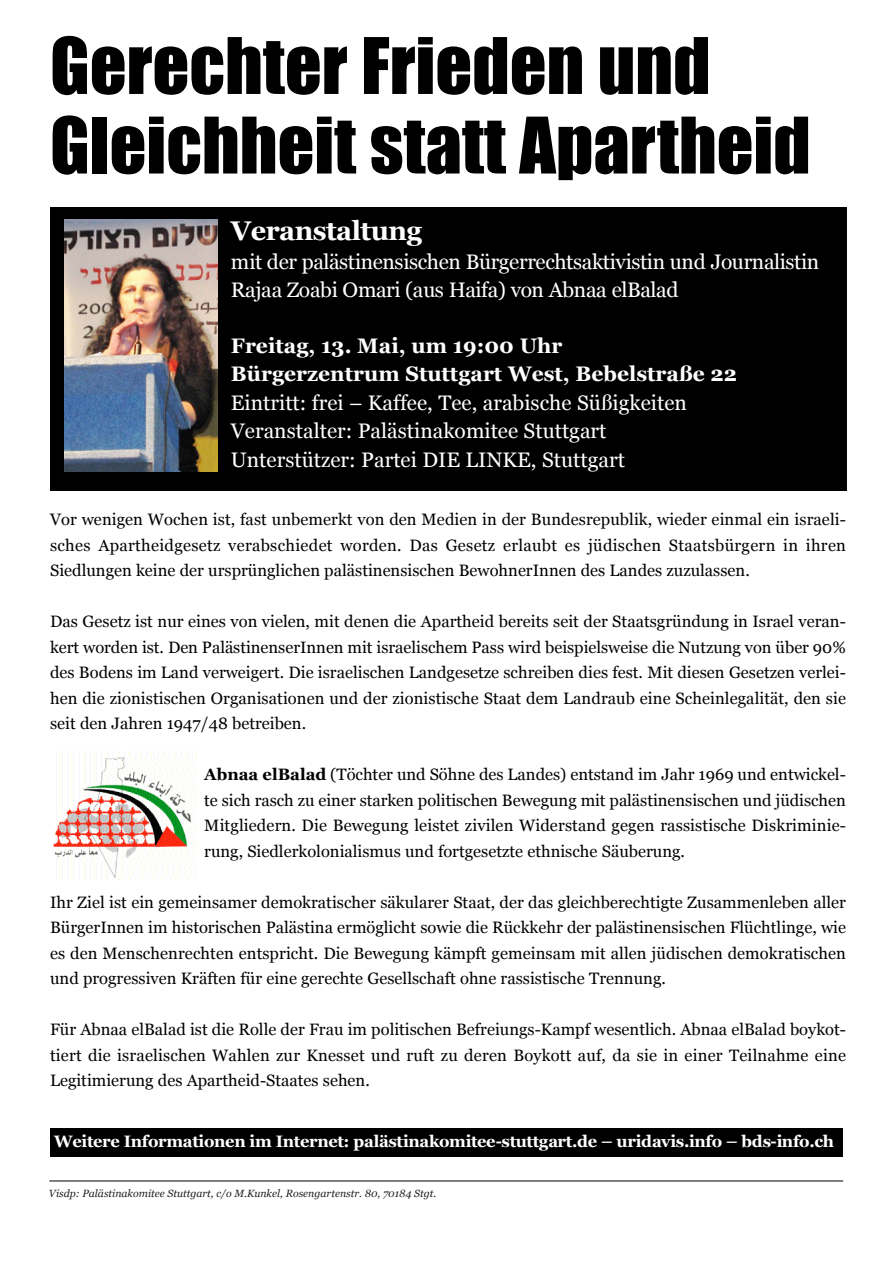
<style>
.page{position:relative;width:893px;height:1263px;background:#fff}
.page>*{position:absolute;margin:0;border:0;box-sizing:border-box;transform-origin:0 0}
.t1{font:72px/79.5px "Impact";color:#000}
.t2{font:700 27px "Georgia";color:#fff}
.t3{font:21px/28.5px "Georgia";color:#fff}
.t4{font:21px/28.5px "Georgia";letter-spacing:-.02em;color:#fff}
.t5{font:700 21px/28.5px "Georgia";color:#fff}
.t6{font:16.5px/25.5px "Georgia";color:#000;text-align:justify}
.t7{font:700 16.5px "Georgia";letter-spacing:-.025em;color:#fff}
.t8{font:italic 10.5px "Georgia";color:#212121}
.s1{font-weight:700}
</style>
<div class="page">
<div style="left:50px;top:207px;width:796px;height:283px;background:#000"></div>
<img style="left:65px;top:220px;width:152px;height:252px">
<img style="left:53px;top:751px;width:143px;height:128px">
<div style="left:50px;top:1129px;width:792px;height:28px;background:#000"></div>
<hr style="left:49px;top:1181px;width:794px;height:1px;background:#000">
<h1 class="t1" style="left:50px;top:25px;width:762px">Gerechter Frieden und<br>Gleichheit statt Apartheid</h1>
<h2 class="t2" style="left:231px;top:216px;width:193px">V e r a n s t a lt u n g</h2>
<p class="t4" style="left:231px;top:247px;width:590px">mit der palästinensischen Bürgerrechtsaktivistin und Journalistin<br>Rajaa Zoabi Omari (aus Haifa) von Abnaa elBalad</p>
<p class="t5" style="left:231px;top:331px;width:507px">Freitag, 13. Mai, um 19:00 Uhr<br>Bürgerzentrum Stuttgart West, Bebelstraße 22</p>
<p class="t3" style="left:231px;top:388px;width:457px">Eintritt: frei – Kaffee, Tee, arabische Süßigkeiten<br>Veranstalter: Palästinakomitee Stuttgart<br>Unterstützer: Partei DIE LINKE, Stuttgart</p>
<p class="t6" style="left:50px;top:507px;width:797px">Vor wenigen Wochen ist, fast unbemerkt von den Medien in der Bundesrepublik, wieder einmal ein israeli&shy;sches Apartheidgesetz verabschiedet worden. Das Gesetz erlaubt es jüdischen Staatsbürgern in ihren Siedlungen keine der ursprünglichen palästinensischen BewohnerInnen des Landes zuzulassen.</p>
<p class="t6" style="left:50px;top:609px;width:797px">Das Gesetz ist nur eines von vielen, mit denen die Apartheid bereits seit der Staatsgründung in Israel veran&shy;kert worden ist. Den PalästinenserInnen mit israelischem Pass wird beispielsweise die Nutzung von über 90% des Bodens im Land verweigert. Die israelischen Landgesetze schreiben dies fest. Mit diesen Gesetzen verlei&shy;hen die zionistischen Organisationen und der zionistische Staat dem Landraub eine Scheinlegalität, den sie seit den Jahren 1947/48 betreiben.</p>
<p class="t6" style="left:204px;top:762px;width:643px"><span class="s1">Abnaa elBalad</span> (Töchter und Söhne des Landes) entstand im Jahr 1969 und entwickel&shy;te sich rasch zu einer starken politischen Bewegung mit palästinensischen und jüdischen Mitgliedern. Die Bewegung leistet zivilen Widerstand gegen rassistische Diskriminie&shy;rung, Siedlerkolonialismus und fortgesetzte ethnische Säuberung.</p>
<p class="t6" style="left:50px;top:889px;width:797px">Ihr Ziel ist ein gemeinsamer demokratischer säkularer Staat, der das gleichberechtigte Zusammenleben aller BürgerInnen im historischen Palästina ermöglicht sowie die Rückkehr der palästinensischen Flüchtlinge, wie es den Menschenrechten entspricht. Die Bewegung kämpft gemeinsam mit allen jüdischen demokratischen und progressiven Kräften für eine gerechte Gesellschaft ohne rassistische Trennung.</p>
<p class="t6" style="left:50px;top:1017px;width:797px">Für Abnaa elBalad ist die Rolle der Frau im politischen Befreiungs-Kampf wesentlich. Abnaa elBalad boykot&shy;tiert die israelischen Wahlen zur Knesset und ruft zu deren Boykott auf, da sie in einer Teilnahme eine Legitimierung des Apartheid-Staates sehen.</p>
<p class="t7" style="left:54px;top:1132px;width:781px">Weitere Informationen im Internet: palästinakomitee-stuttgart.de – uridavis.info – bds-info.ch</p>
<p class="t8" style="left:49px;top:1187px;width:389px">Visdp: Palästinakomitee Stuttgart, c/o M.Kunkel, Rosengartenstr. 80, 70184 Stgt.</p>
</div>
